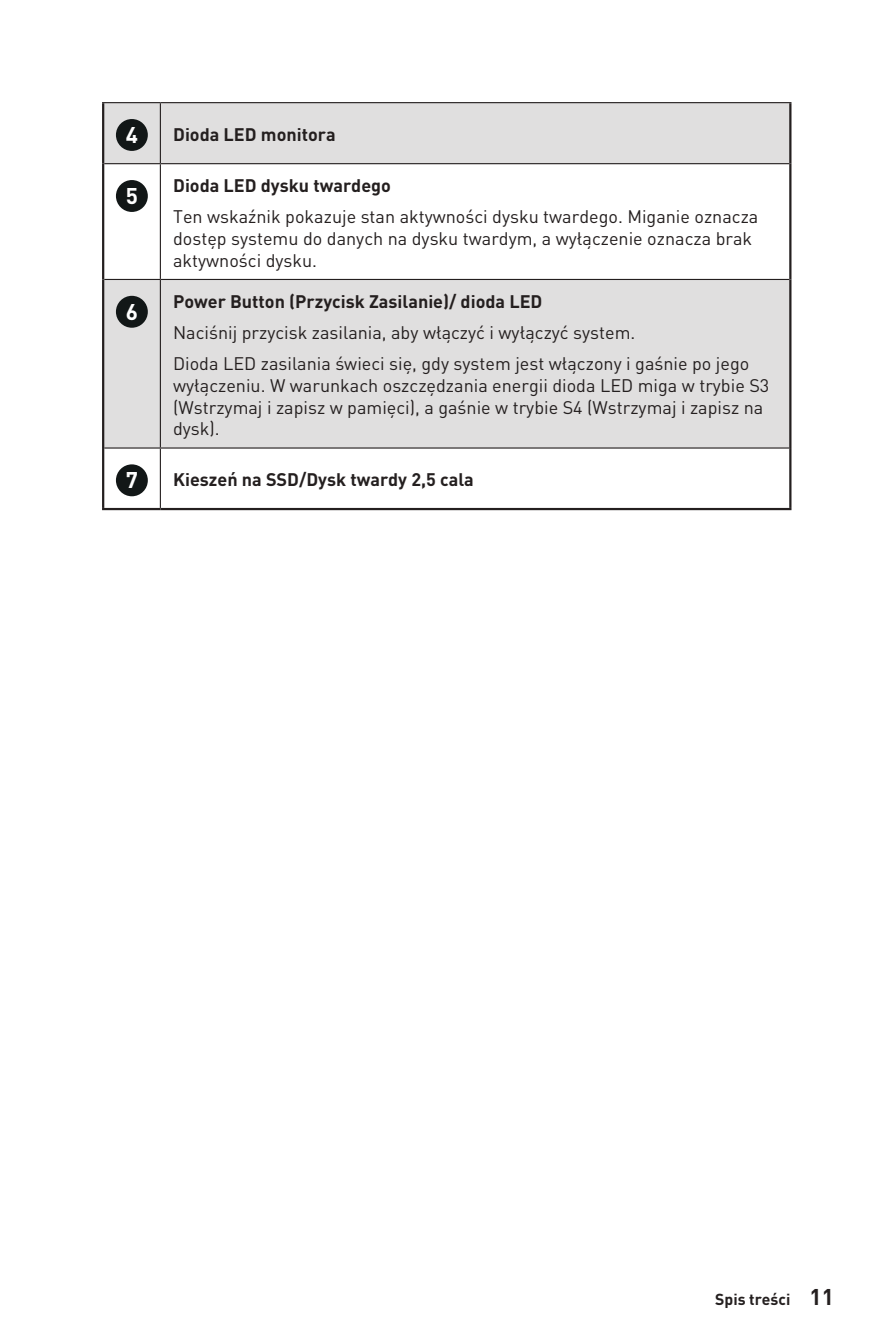
<style>
.page{position:relative;width:893px;height:1340px;background:#fff}
.page>*{position:absolute;margin:0;border:0;box-sizing:border-box;transform-origin:0 0}
.t1{font:700 22.5px "MSI Din Pro Noto CJK";color:#fff}
.t2{font:18px/21.6px "MSI Din Pro Noto CJK";color:#241f1f}
.t3{font:700 18px "MSI Din Pro Noto CJK";color:#241f1f}
.t4{font:700 15.75px "MSI Din Pro Noto CJK";color:#241f1f}
.s1{font-size:22.5px}
</style>
<div class="page">
<svg style="left:104px;top:103px;width:685px;height:344px;fill:#e0dfdf"></svg>
<hr style="left:102px;top:102px;width:58px;height:1px;background:#241f1f">
<hr style="left:160px;top:102px;width:631px;height:1px;background:#241f1f">
<hr style="left:160px;top:103px;width:1px;height:60px;background:#241f1f">
<hr style="left:104px;top:163px;width:56px;height:1px;background:#241f1f">
<hr style="left:160px;top:163px;width:629px;height:1px;background:#241f1f">
<hr style="left:160px;top:164px;width:1px;height:115px;background:#241f1f">
<hr style="left:104px;top:279px;width:56px;height:1px;background:#241f1f">
<hr style="left:160px;top:279px;width:629px;height:1px;background:#241f1f">
<hr style="left:160px;top:280px;width:1px;height:167px;background:#241f1f">
<hr style="left:104px;top:447px;width:56px;height:1px;background:#241f1f">
<hr style="left:160px;top:447px;width:629px;height:1px;background:#241f1f">
<hr style="left:160px;top:448px;width:1px;height:60px;background:#241f1f">
<hr style="left:102px;top:103px;width:2px;height:61px;background:#241f1f">
<hr style="left:789px;top:103px;width:2px;height:61px;background:#241f1f">
<hr style="left:102px;top:164px;width:2px;height:115px;background:#241f1f">
<hr style="left:789px;top:164px;width:2px;height:115px;background:#241f1f">
<hr style="left:102px;top:279px;width:2px;height:169px;background:#241f1f">
<hr style="left:789px;top:279px;width:2px;height:169px;background:#241f1f">
<hr style="left:102px;top:448px;width:2px;height:60px;background:#241f1f">
<hr style="left:789px;top:448px;width:2px;height:60px;background:#241f1f">
<hr style="left:102px;top:508px;width:58px;height:2px;background:#241f1f">
<hr style="left:160px;top:508px;width:631px;height:2px;background:#241f1f">
<div style="left:118px;top:121px;width:28px;height:28px;background:#121717;border-radius:50%"></div>
<div style="left:116px;top:119px;width:32px;height:32px;border:3px solid #121717;border-radius:50%"></div>
<div style="left:118px;top:182px;width:28px;height:28px;background:#121717;border-radius:50%"></div>
<div style="left:116px;top:180px;width:32px;height:32px;border:3px solid #121717;border-radius:50%"></div>
<div style="left:118px;top:297px;width:28px;height:29px;background:#121717;border-radius:50%"></div>
<div style="left:116px;top:296px;width:32px;height:32px;border:3px solid #121717;border-radius:50%"></div>
<div style="left:118px;top:466px;width:28px;height:28px;background:#121717;border-radius:50%"></div>
<div style="left:116px;top:464px;width:32px;height:32px;border:3px solid #121717;border-radius:50%"></div>
<p class="t1" style="left:126px;top:122px;width:14px">4</p>
<p class="t3" style="left:173px;top:124px;width:164px">Dioda LED monitora</p>
<p class="t1" style="left:126px;top:183px;width:14px">5</p>
<p class="t1" style="left:126px;top:299px;width:14px">6</p>
<p class="t3" style="left:173px;top:175px;width:219px">Dioda LED dysku twardego</p>
<p class="t2" style="left:173px;top:206px;width:587px">Ten wskaźnik pokazuje stan aktywności dysku twardego. Miganie oznacza dostęp systemu do danych na dysku twardym, a wyłączenie oznacza brak aktywności dysku.</p>
<p class="t3" style="left:173px;top:291px;width:371px">Power Button (Przycisk Zasilanie)/ dioda LED</p>
<p class="t2" style="left:173px;top:317px;width:578px;line-height:31.3px">Naciśnij przycisk zasilania, aby włączyć i wyłączyć system.<br>Dioda LED zasilania świeci się, gdy system jest włączony i gaśnie po jego</p>
<p class="t2" style="left:173px;top:375px;width:598px">wyłączeniu. W warunkach oszczędzania energii dioda LED miga w trybie S3 (Wstrzymaj i zapisz w pamięci), a gaśnie w trybie S4 (Wstrzymaj i zapisz na dysk).</p>
<p class="t1" style="left:126px;top:467px;width:14px">7</p>
<p class="t3" style="left:173px;top:469px;width:302px">Kieszeń na SSD/Dysk twardy 2,5 cala</p>
<p class="t4" style="left:715px;top:1289px;width:120px">Spis treści <span class="s1">11</span></p>
</div>
